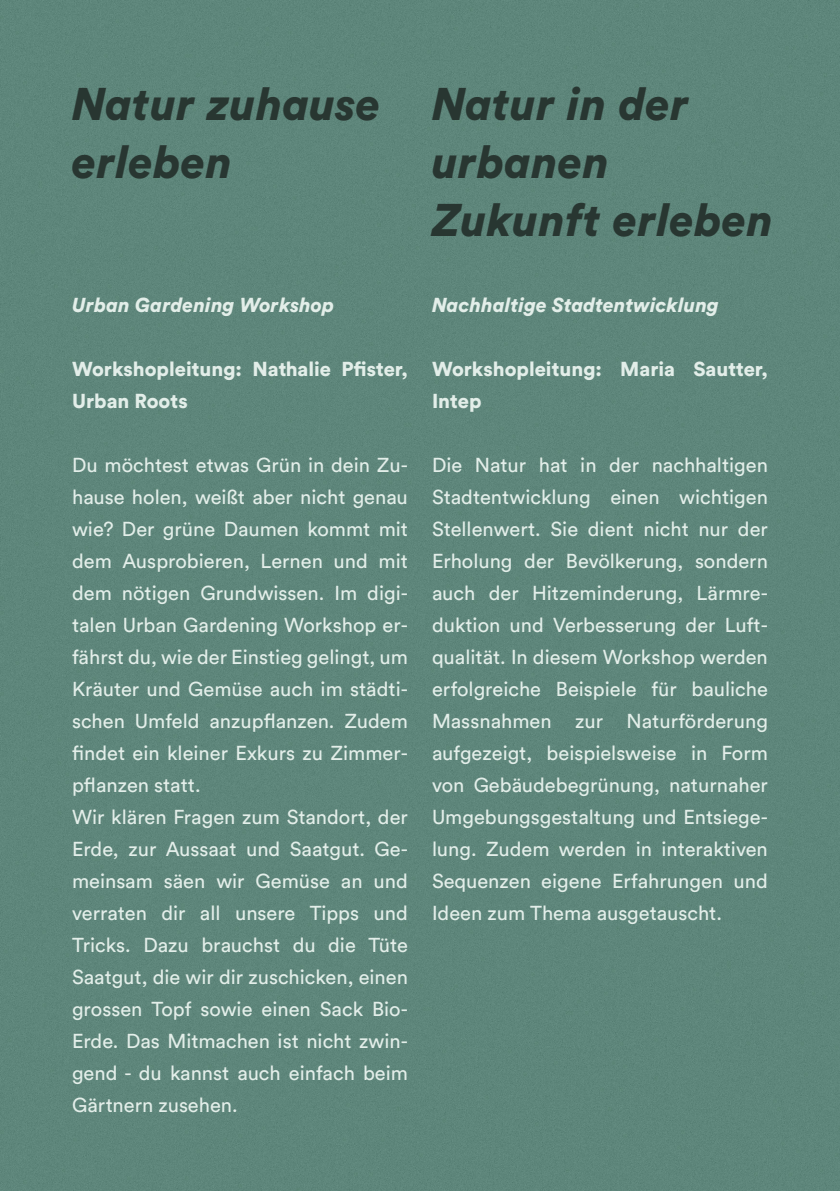
<style>
.page{position:relative;width:840px;height:1191px;background:#fff}
.page>*{position:absolute;margin:0;border:0;box-sizing:border-box;transform-origin:0 0}
.t1{font:italic 900 45.2px/58px "Circular Std";color:#283631}
.t2{font:20px/32px "Circular Std";color:#e3eee9;text-align:justify}
.t3{font:900 20px/32px "Circular Std";color:#e3eee9}
.t4{font:italic 900 20px "Circular Std";color:#e3eee9}
</style>
<div class="page">
<div style="left:0;top:0;width:839px;height:1191px;background:#5e867b"></div>
<p class="t1" style="left:72px;top:74px;width:310px">Natur zuhause erleben</p>
<p class="t1" style="left:432px;top:74px;width:343px">Natur in der urbanen<br>Zukunft erleben</p>
<p class="t4" style="left:72px;top:292px;width:264px">Urban Gardening Workshop</p>
<p class="t3" style="left:72px;top:353px;width:337px">Workshopleitung: Nathalie Pfister,<br>Urban Roots</p>
<p class="t2" style="left:72px;top:449px;width:337px">Du möchtest etwas Grün in dein Zu&shy;hause holen, weißt aber nicht genau wie? Der grüne Daumen kommt mit dem Ausprobieren, Lernen und mit dem nötigen Grundwissen. Im digi&shy;talen Urban Gardening Workshop er&shy;fährst du, wie der Einstieg gelingt, um Kräuter und Gemüse auch im städti&shy;schen Umfeld anzupflanzen. Zudem findet ein kleiner Exkurs zu Zimmer&shy;pflanzen statt.</p>
<p class="t2" style="left:72px;top:801px;width:337px">Wir klären Fragen zum Standort, der Erde, zur Aussaat und Saatgut. Ge&shy;meinsam säen wir Gemüse an und verraten dir all unsere Tipps und Tricks. Dazu brauchst du die Tüte Saatgut, die wir dir zuschicken, einen grossen Topf sowie einen Sack Bio-Erde. Das Mitmachen ist nicht zwin&shy;gend - du kannst auch einfach beim Gärtnern zusehen.</p>
<p class="t4" style="left:432px;top:292px;width:288px">Nachhaltige Stadtentwicklung</p>
<p class="t3" style="left:432px;top:353px;width:337px">Workshopleitung: Maria Sautter,<br>Intep</p>
<p class="t2" style="left:432px;top:449px;width:337px">Die Natur hat in der nachhaltigen Stadtentwicklung einen wichtigen Stellenwert. Sie dient nicht nur der Erholung der Bevölkerung, sondern auch der Hitzeminderung, Lärmre&shy;duktion und Verbesserung der Luft&shy;qualität. In diesem Workshop werden erfolgreiche Beispiele für bauliche Massnahmen zur Naturförderung aufgezeigt, beispielsweise in Form von Gebäudebegrünung, naturnaher Umgebungsgestaltung und Entsiege&shy;lung. Zudem werden in interaktiven Sequenzen eigene Erfahrungen und Ideen zum Thema ausgetauscht.</p>
</div>
